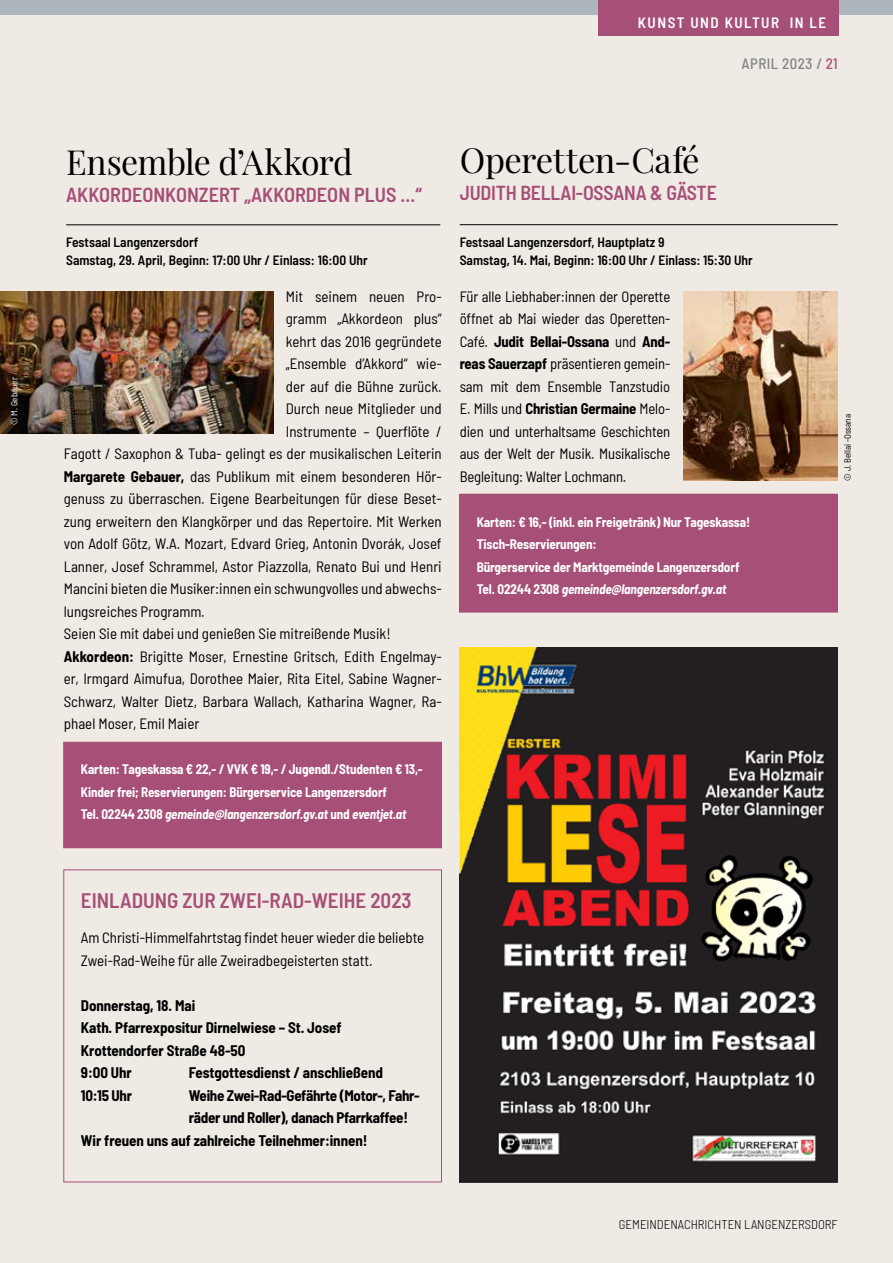
<style>
.page{position:relative;width:893px;height:1263px;background:#f0eae5}
.page>*{position:absolute;margin:0;border:0;box-sizing:border-box;transform-origin:0 0}
.t1{font:34.5px "Playfair Display";letter-spacing:-.015em;color:#000}
.t2{font:600 semi-condensed 21px "Barlow";color:#a64f77}
.t3{font:600 semi-condensed 20.25px "Barlow";color:#a64f77}
.t4{font:semi-condensed 15px/22.5px "Barlow";color:#000;text-align:justify}
.t5{font:700 semi-condensed 15px/22.5px "Barlow";letter-spacing:-.005em;color:#000}
.t6{font:600 semi-condensed 15px "Barlow";letter-spacing:.1em;color:#fff}
.t7{font:500 semi-condensed 15px "Barlow";letter-spacing:.03em;color:#7d8386}
.t8{font:700 semi-condensed 13.5px/22.5px "Barlow";letter-spacing:-.01em;color:#fff}
.t9{font:600 semi-condensed 13.5px/18px "Barlow";color:#000}
.t10{font:300 semi-condensed 12.75px "Barlow";color:#000}
.t11{font:semi-condensed 9px "Barlow";color:#000}
.t12{font:semi-condensed 9px "Barlow";color:#fff}
.s1{color:#a64f77}
.s2{font-weight:700}
.s3{font-style:italic}
</style>
<div class="page">
<div style="left:0;top:0;width:893px;height:15px;background:#adb6bc"></div>
<div style="left:598px;top:0;width:241px;height:35px;background:#a64f77"></div>
<img style="left:0;top:291px;width:273px;height:143px">
<img style="left:683px;top:291px;width:155px;height:190px">
<div style="left:64px;top:742px;width:377px;height:106px;background:#a64f77"></div>
<div style="left:63px;top:742px;width:379px;height:106px;border:1px solid #a64f77"></div>
<div style="left:459px;top:494px;width:378px;height:118px;background:#a64f77"></div>
<hr style="left:66px;top:225px;width:374px;height:1px;background:#000">
<hr style="left:460px;top:224px;width:378px;height:1px;background:#000">
<img style="left:459px;top:648px;width:379px;height:534px">
<p class="t12" style="left:8px;top:425px;width:49px;rotate:-90deg">© M. Gebauer</p>
<p class="t6" style="left:638px;top:12px;width:190px">KUNST UND KULTUR IN LE</p>
<p class="t7" style="left:741px;top:54px;width:98px">APRIL 2023 / <span class="s1">21</span></p>
<h1 class="t1" style="left:66px;top:135px;width:288px">Ensemble d’Akkord</h1>
<h3 class="t3" style="left:66px;top:180px;width:357px">AKKORDEONKONZERT „AKKORDEON PLUS ...“</h3>
<p class="t9" style="left:66px;top:232px;width:303px">Festsaal Langenzersdorf<br>Samstag, 29. April, Beginn: 17:00 Uhr / Einlass: 16:00 Uhr</p>
<p class="t4" style="left:286px;top:284px;width:157px">Mit seinem neuen Pro-</p>
<p class="t4" style="left:286px;top:306px;width:157px">gramm „Akkordeon plus“</p>
<p class="t4" style="left:286px;top:329px;width:157px">kehrt das 2016 gegründete</p>
<p class="t4" style="left:286px;top:351px;width:157px">„Ensemble d’Akkord“ wie-</p>
<p class="t4" style="left:286px;top:374px;width:157px">der auf die Bühne zurück.</p>
<p class="t4" style="left:286px;top:396px;width:157px">Durch neue Mitglieder und</p>
<p class="t4" style="left:286px;top:419px;width:157px">Instrumente – Querflöte /</p>
<p class="t4" style="left:64px;top:441px;width:379px">Fagott / Saxophon &amp; Tuba- gelingt es der musikalischen Leiterin</p>
<p class="t4" style="left:64px;top:464px;width:379px"><span class="s2">Margarete Gebauer,</span> das Publikum mit einem besonderen Hör-</p>
<p class="t4" style="left:64px;top:486px;width:379px">genuss zu überraschen. Eigene Bearbeitungen für diese Beset-</p>
<p class="t4" style="left:64px;top:509px;width:379px">zung erweitern den Klangkörper und das Repertoire. Mit Werken</p>
<p class="t4" style="left:64px;top:531px;width:379px">von Adolf Götz, W.A. Mozart, Edvard Grieg, Antonin Dvorák, Josef</p>
<p class="t4" style="left:64px;top:554px;width:379px">Lanner, Josef Schrammel, Astor Piazzolla, Renato Bui und Henri</p>
<p class="t4" style="left:64px;top:576px;width:379px">Mancini bieten die Musiker:innen ein schwungvolles und abwechs-</p>
<p class="t4" style="left:64px;top:599px;width:142px">lungsreiches Programm.</p>
<p class="t4" style="left:64px;top:621px;width:328px">Seien Sie mit dabei und genießen Sie mitreißende Musik!</p>
<p class="t4" style="left:64px;top:644px;width:379px"><span class="s2">Akkordeon:</span> Brigitte Moser, Ernestine Gritsch, Edith Engelmay-</p>
<p class="t4" style="left:64px;top:666px;width:379px">er, Irmgard Aimufua, Dorothee Maier, Rita Eitel, Sabine Wagner-</p>
<p class="t4" style="left:64px;top:689px;width:379px">Schwarz, Walter Dietz, Barbara Wallach, Katharina Wagner, Ra-</p>
<p class="t4" style="left:64px;top:711px;width:137px">phael Moser, Emil Maier</p>
<p class="t8" style="left:81px;top:757px;width:343px">Karten: Tageskassa € 22,- / VVK € 19,- / Jugendl./Studenten € 13,-<br>Kinder frei; Reservierungen: Bürgerservice Langenzersdorf<br>Tel. 02244 2308 <span class="s3">gemeinde@langenzersdorf.gv.at</span> und <span class="s3">eventjet.at</span></p>
<h1 class="t1" style="left:460px;top:133px;width:242px">Operetten-Café</h1>
<h3 class="t3" style="left:460px;top:178px;width:259px">JUDITH BELLAI-OSSANA &amp; GÄSTE</h3>
<p class="t9" style="left:460px;top:232px;width:295px">Festsaal Langenzersdorf, Hauptplatz 9<br>Samstag, 14. Mai, Beginn: 16:00 Uhr / Einlass: 15:30 Uhr</p>
<p class="t4" style="left:460px;top:284px;width:212px">Für alle Liebhaber:innen der Operette öffnet ab Mai wieder das Operetten-Café. <span class="s2">Judit Bellai-Ossana</span> und <span class="s2">And&shy;reas Sauerzapf</span> präsentieren gemein&shy;sam mit dem Ensemble Tanzstudio E. Mills und <span class="s2">Christian Germaine</span> Melo&shy;dien und unterhaltsame Geschichten aus der Welt der Musik. Musikalische Begleitung: Walter Lochmann.</p>
<p class="t8" style="left:477px;top:509px;width:275px">Karten: € 16,- (inkl. ein Freigetränk) Nur Tageskassa!<br>Tisch-Reservierungen:<br>Bürgerservice der Marktgemeinde Langenzersdorf Tel. 02244 2308 <span class="s3">gemeinde@langenzersdorf.gv.at</span></p>
<h2 class="t2" style="left:81px;top:885px;width:332px">EINLADUNG ZUR ZWEI-RAD-WEIHE 2023</h2>
<p class="t4" style="left:81px;top:925px;width:345px">Am Christi-Himmelfahrtstag findet heuer wieder die beliebte<br>Zwei-Rad-Weihe für alle Zweiradbegeisterten statt.</p>
<p class="t5" style="left:81px;top:993px;width:262px">Donnerstag, 18. Mai<br>Kath. Pfarrexpositur Dirnelwiese – St. Josef<br>Krottendorfer Straße 48-50<br>9:00 Uhr</p>
<p class="t5" style="left:189px;top:1061px;width:196px">Festgottesdienst / anschließend</p>
<p class="t5" style="left:81px;top:1083px;width:53px">10:15 Uhr</p>
<p class="t5" style="left:189px;top:1083px;width:232px">Weihe Zwei-Rad-Gefährte (Motor-, Fahr-</p>
<p class="t5" style="left:189px;top:1106px;width:221px">räder und Roller), danach Pfarrkaffee!</p>
<p class="t5" style="left:81px;top:1128px;width:288px">Wir freuen uns auf zahlreiche Teilnehmer:innen!</p>
<p class="t11" style="left:841px;top:481px;width:68px;rotate:-90deg">© J. Bellai -Ossana</p>
<p class="t10" style="left:619px;top:1215px;width:220px">GEMEINDENACHRICHTEN LANGENZERSDORF</p>
</div>
